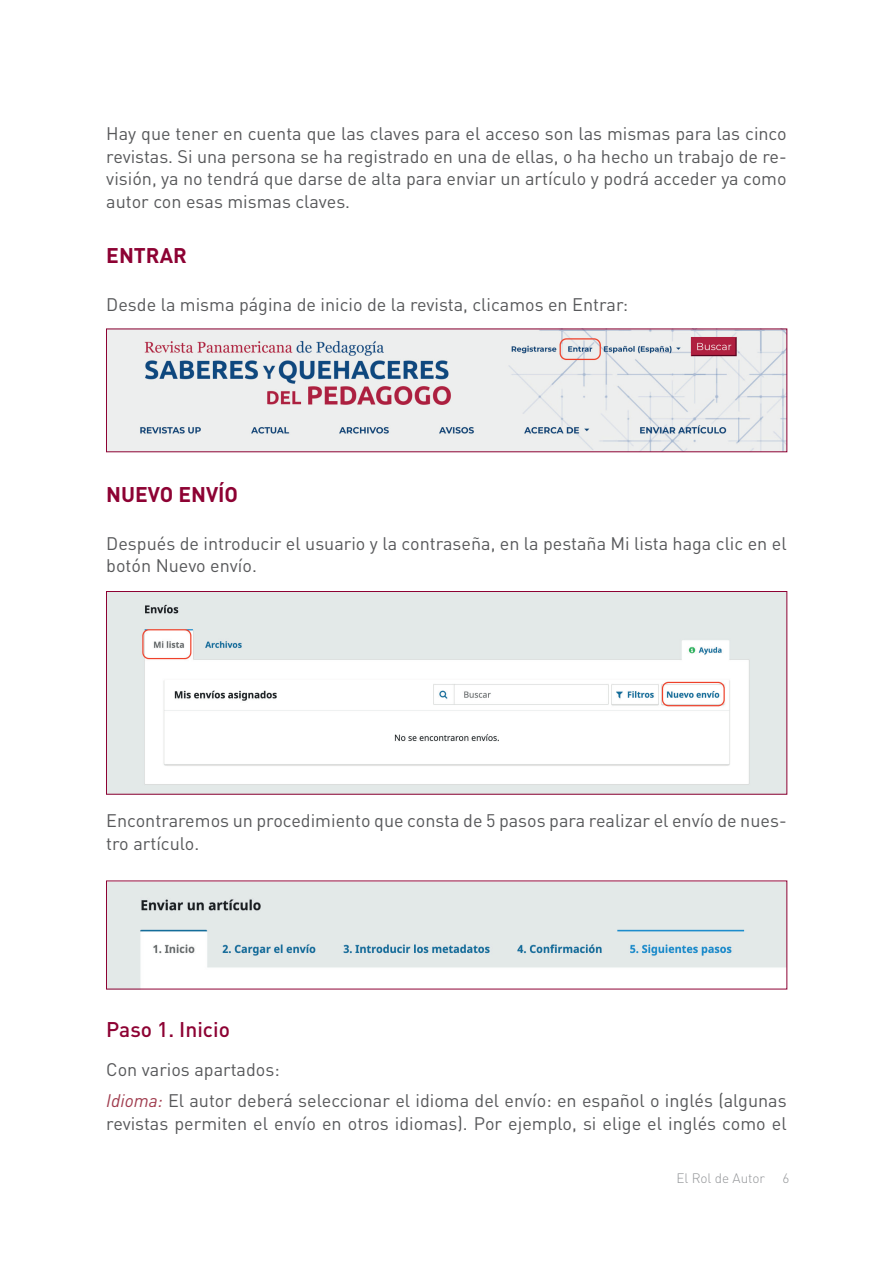
<style>
.page{position:relative;width:893px;height:1263px;background:#fff}
.page>*{position:absolute;margin:0;border:0;box-sizing:border-box;transform-origin:0 0}
.t1{font:700 21px "DIN Pro";color:#8d0233}
.t2{font:500 21px "DIN Pro";color:#8d0233}
.t3{font:18px/22.5px "DIN Pro";color:#57585a}
.t4{font:300 13.5px "DIN Pro";color:#939598}
.s1{font-style:italic;color:#a03c4e}
</style>
<div class="page">
<img style="left:108px;top:331px;width:677px;height:119px">
<img style="left:108px;top:593px;width:677px;height:199px">
<div style="left:106px;top:591px;width:681px;height:203px;border:1px solid #8d0233"></div>
<img style="left:108px;top:883px;width:677px;height:104px">
<p class="t3" style="left:106px;top:121px;width:682px;text-align:justify">Hay que tener en cuenta que las claves para el acceso son las mismas para las cinco revistas. Si una persona se ha registrado en una de ellas, o ha hecho un trabajo de re&shy;visión, ya no tendrá que darse de alta para enviar un artículo y podrá acceder ya como autor con esas mismas claves.</p>
<p class="t1" style="left:106px;top:238px;width:82px">ENTRAR</p>
<p class="t3" style="left:106px;top:291px;width:523px">Desde la misma página de inicio de la revista, clicamos en Entrar:</p>
<p class="t1" style="left:106px;top:477px;width:133px">NUEVO ENVÍO</p>
<p class="t3" style="left:106px;top:530px;width:682px">Después de introducir el usuario y la contraseña, en la pestaña Mi lista haga clic en el botón Nuevo envío.</p>
<p class="t3" style="left:106px;top:808px;width:682px">Encontraremos un procedimiento que consta de 5 pasos para realizar el envío de nues&shy;tro artículo.</p>
<p class="t2" style="left:106px;top:1012px;width:125px">Paso 1. Inicio</p>
<p class="t3" style="left:106px;top:1052px;width:682px;line-height:31px">Con varios apartados:<br><span class="s1">Idioma:</span> El autor deberá seleccionar el idioma del envío: en español o inglés (algunas</p>
<p class="t3" style="left:106px;top:1110px;width:682px">revistas permiten el envío en otros idiomas). Por ejemplo, si elige el inglés como el</p>
<p class="t4" style="left:676px;top:1168px;width:90px">El Rol de Autor</p>
<p class="t4" style="left:782px;top:1168px;width:8px">6</p>
</div>
